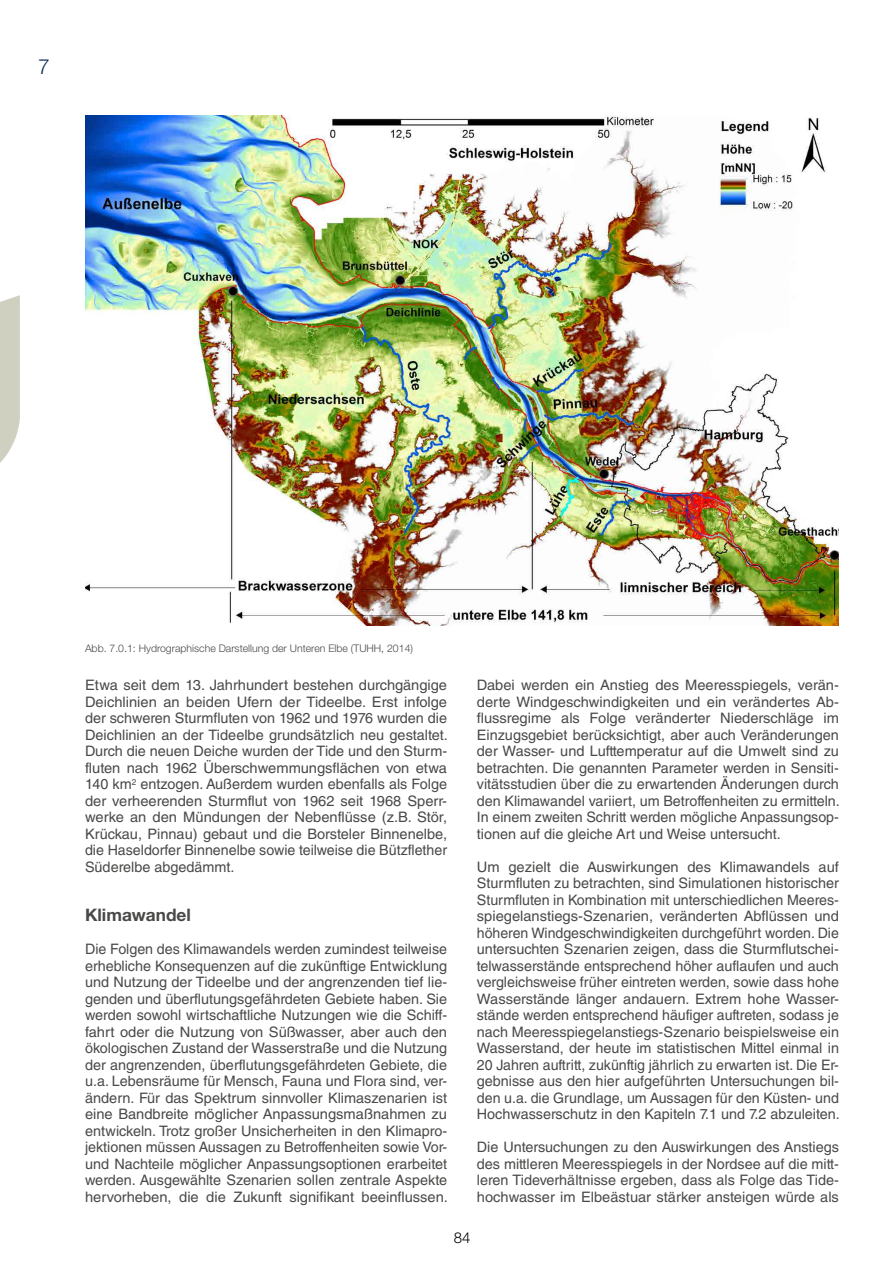
<style>
.page{position:relative;width:893px;height:1263px;background:#fff}
.page>*{position:absolute;margin:0;border:0;box-sizing:border-box;transform-origin:0 0}
.t1{font:300 21px "Helvetica Neue LT Std";color:#123355}
.t2{font:700 17.25px "Helvetica Neue LT Std";color:#494948}
.t3{font:300 15px "Helvetica Neue LT Std";color:#000}
.t4{font:14.4px/16.5px "Helvetica LT Std";color:#494948;text-align:justify}
.t5{font:300 10.5px "Helvetica Neue LT Std";color:#494948}
</style>
<div class="page">
<img style="left:85px;top:116px;width:754px;height:509px">
<svg style="left:0;top:295px;width:20px;height:168px;background:#d5d5c8"></svg>
<h1 class="t1" style="left:38px;top:53px;width:13px">7</h1>
<p class="t5" style="left:85px;top:642px;width:329px">Abb. 7.0.1: Hydrographische Darstellung der Unteren Elbe (TUHH, 2014)</p>
<p class="t4" style="left:85px;top:677px;width:364px">Etwa seit dem 13. Jahrhundert bestehen durchgängige Deichlinien an beiden Ufern der Tideelbe. Erst infolge der schweren Sturmfluten von 1962 und 1976 wurden die Deichlinien an der Tideelbe grundsätzlich neu gestaltet.<br>Durch die neuen Deiche wurden der Tide und den Sturm&shy;fluten nach 1962 Überschwemmungsflächen von etwa 140 km<sup>2</sup> entzogen. Außerdem wurden ebenfalls als Folge der verheerenden Sturmflut von 1962 seit 1968 Sperr&shy;werke an den Mündungen der Nebenflüsse (z.B. Stör, Krückau, Pinnau) gebaut und die Borsteler Binnenelbe, die Haseldorfer Binnenelbe sowie teilweise die Bützflether Süderelbe abgedämmt.</p>
<p class="t2" style="left:85px;top:904px;width:107px">Klimawandel</p>
<p class="t4" style="left:85px;top:941px;width:364px">Die Folgen des Klimawandels werden zumindest teilweise erhebliche Konsequenzen auf die zukünftige Entwicklung und Nutzung der Tideelbe und der angrenzenden tief lie&shy;genden und überflutungsgefährdeten Gebiete haben. Sie werden sowohl wirtschaftliche Nutzungen wie die Schiff&shy;fahrt oder die Nutzung von Süßwasser, aber auch den ökologischen Zustand der Wasserstraße und die Nutzung der angrenzenden, überflutungsgefährdeten Gebiete, die u.a. Lebensräume für Mensch, Fauna und Flora sind, ver&shy;ändern. Für das Spektrum sinnvoller Klimaszenarien ist eine Bandbreite möglicher Anpassungsmaßnahmen zu entwickeln. Trotz großer Unsicherheiten in den Klimapro&shy;jektionen müssen Aussagen zu Betroffenheiten sowie Vor&shy;und Nachteile möglicher Anpassungsoptionen erarbeitet werden. Ausgewählte Szenarien sollen zentrale Aspekte hervorheben, die die Zukunft signifikant beeinflussen.</p>
<p class="t4" style="left:477px;top:677px;width:364px">Dabei werden ein Anstieg des Meeresspiegels, verän&shy;derte Windgeschwindigkeiten und ein verändertes Ab&shy;flussregime als Folge veränderter Niederschläge im Einzugsgebiet berücksichtigt, aber auch Veränderungen der Wasser- und Lufttemperatur auf die Umwelt sind zu betrachten. Die genannten Parameter werden in Sensiti&shy;vitätsstudien über die zu erwartenden Änderungen durch den Klimawandel variiert, um Betroffenheiten zu ermitteln.<br>In einem zweiten Schritt werden mögliche Anpassungsop&shy;tionen auf die gleiche Art und Weise untersucht.</p>
<p class="t4" style="left:477px;top:858px;width:364px">Um gezielt die Auswirkungen des Klimawandels auf Sturmfluten zu betrachten, sind Simulationen historischer Sturmfluten in Kombination mit unterschiedlichen Meeres&shy;spiegelanstiegs-Szenarien, veränderten Abflüssen und höheren Windgeschwindigkeiten durchgeführt worden. Die untersuchten Szenarien zeigen, dass die Sturmflutschei&shy;telwasserstände entsprechend höher auflaufen und auch vergleichsweise früher eintreten werden, sowie dass hohe Wasserstände länger andauern. Extrem hohe Wasser&shy;stände werden entsprechend häufiger auftreten, sodass je nach Meeresspiegelanstiegs-Szenario beispielsweise ein Wasserstand, der heute im statistischen Mittel einmal in 20 Jahren auftritt, zukünftig jährlich zu erwarten ist. Die Er&shy;gebnisse aus den hier aufgeführten Untersuchungen bil&shy;den u.a. die Grundlage, um Aussagen für den Küsten- und Hochwasserschutz in den Kapiteln 7.1 und 7.2 abzuleiten.</p>
<p class="t4" style="left:477px;top:1139px;width:364px">Die Untersuchungen zu den Auswirkungen des Anstiegs des mittleren Meeresspiegels in der Nordsee auf die mitt&shy;leren Tideverhältnisse ergeben, dass als Folge das Tide&shy;hochwasser im Elbeästuar stärker ansteigen würde als</p>
<p class="t3" style="left:454px;top:1229px;width:18px">84</p>
</div>
